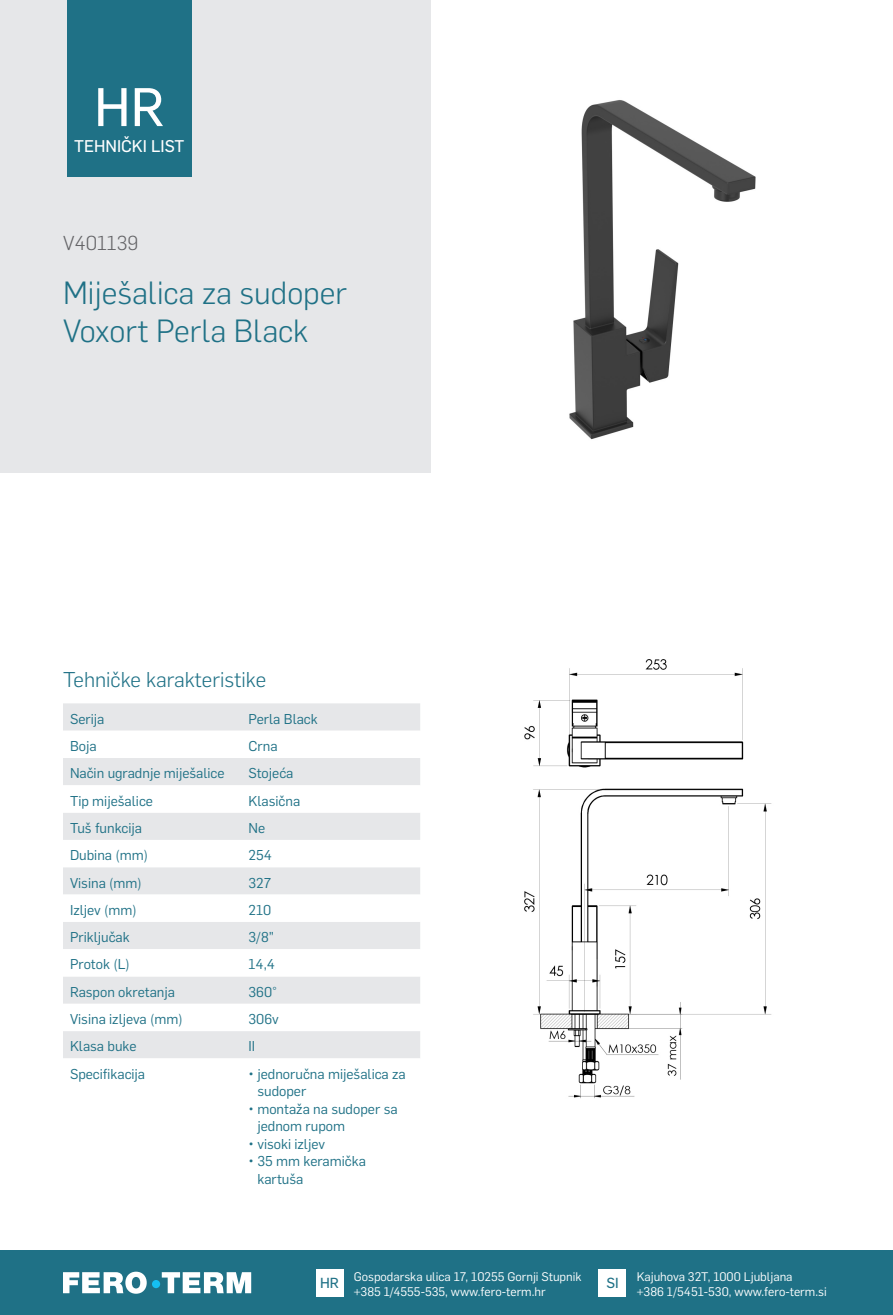
<style>
.page{position:relative;width:893px;height:1315px;background:#fff}
.page>*{position:absolute;margin:0;border:0;box-sizing:border-box;transform-origin:0 0}
.Artikl_Naslov{font:53.2px "Flama Basic";color:#fff}
.Artikl_Opis{font:300 31.5px/37.8px "Flama";color:#1f7186}
.Artikl_Opis-2{font:300 21px "Flama";color:#1f7186}
.Artikl_sifra{font:300 19.78px "Flama";color:#636366}
.Artikl_Naslov-2{font:16.62px "Flama Basic";color:#fff}
.Artikl_Naslov-3{font:14.35px "Flama Basic";color:#1f7186}
.Tablica_tijelo{font:14px/17.5px "Flama";color:#1f7186}
.Tablica_tijelo-2{font:12.25px "Flama";color:#fff}
</style>
<div class="page">
<img style="left:524px;top:659px;width:248px;height:440px">
<div style="left:0;top:1250px;width:893px;height:65px;background:#1f7186"></div>
<div style="left:316px;top:1269px;width:27px;height:27px;background:#fff"></div>
<div style="left:599px;top:1269px;width:27px;height:27px;background:#fff"></div>
<svg style="left:63px;top:1271px;width:188px;height:22px"></svg>
<div style="left:152px;top:1280px;width:8px;height:8px;background:#15c0f2;border-radius:50%"></div>
<div style="left:0;top:0;width:430px;height:472px;background:#e6e7e9"></div>
<div style="left:67px;top:0;width:124px;height:177px;background:#1f7186"></div>
<div style="left:63px;top:703px;width:357px;height:27px;background:#e6e7e9"></div>
<svg style="left:63px;top:730px;width:357px;height:328px"></svg>
<img style="left:569px;top:100px;width:187px;height:340px">
<p class="Artikl_Naslov" style="left:94px;top:70px;width:72px">HR</p>
<p class="Artikl_Naslov-2" style="left:74px;top:134px;width:112px">TEHNIČKI LIST</p>
<p class="Artikl_sifra" style="left:63px;top:229px;width:77px">V401139</p>
<p class="Artikl_Opis" style="left:63px;top:272px;width:285px">Miješalica za sudoper<br>Voxort Perla Black</p>
<p class="Artikl_Opis-2" style="left:63px;top:665px;width:205px">Tehničke karakteristike</p>
<p class="Tablica_tijelo" style="left:70px;top:709px;width:36px">Serija</p>
<p class="Tablica_tijelo" style="left:249px;top:709px;width:71px">Perla Black</p>
<p class="Tablica_tijelo" style="left:70px;top:736px;width:28px">Boja</p>
<p class="Tablica_tijelo" style="left:249px;top:736px;width:30px">Crna</p>
<p class="Tablica_tijelo" style="left:70px;top:763px;width:156px">Način ugradnje miješalice</p>
<p class="Tablica_tijelo" style="left:249px;top:763px;width:46px">Stojeća</p>
<p class="Tablica_tijelo" style="left:70px;top:791px;width:85px">Tip miješalice</p>
<p class="Tablica_tijelo" style="left:249px;top:791px;width:53px">Klasična</p>
<p class="Tablica_tijelo" style="left:70px;top:818px;width:74px">Tuš funkcija</p>
<p class="Tablica_tijelo" style="left:249px;top:818px;width:18px">Ne</p>
<p class="Tablica_tijelo" style="left:70px;top:845px;width:80px">Dubina (mm)</p>
<p class="Tablica_tijelo" style="left:249px;top:845px;width:25px">254</p>
<p class="Tablica_tijelo" style="left:70px;top:873px;width:73px">Visina (mm)</p>
<p class="Tablica_tijelo" style="left:249px;top:873px;width:24px">327</p>
<p class="Tablica_tijelo" style="left:70px;top:900px;width:68px">Izljev (mm)</p>
<p class="Tablica_tijelo" style="left:249px;top:900px;width:24px">210</p>
<p class="Tablica_tijelo" style="left:70px;top:927px;width:61px">Priključak</p>
<p class="Tablica_tijelo" style="left:249px;top:927px;width:27px">3/8”</p>
<p class="Tablica_tijelo" style="left:70px;top:955px;width:61px">Protok (L)</p>
<p class="Tablica_tijelo" style="left:249px;top:955px;width:28px">14,4</p>
<p class="Tablica_tijelo" style="left:70px;top:982px;width:107px">Raspon okretanja</p>
<p class="Tablica_tijelo" style="left:249px;top:982px;width:30px">360°</p>
<p class="Tablica_tijelo" style="left:70px;top:1009px;width:114px">Visina izljeva (mm)</p>
<p class="Tablica_tijelo" style="left:249px;top:1009px;width:32px">306v</p>
<p class="Tablica_tijelo" style="left:70px;top:1036px;width:68px">Klasa buke</p>
<p class="Tablica_tijelo" style="left:249px;top:1036px;width:8px">II</p>
<p class="Tablica_tijelo" style="left:70px;top:1064px;width:77px">Specifikacija</p>
<p class="Tablica_tijelo" style="left:257px;top:1064px;width:150px;text-indent:-9px">• jednoručna miješalica za sudoper</p>
<p class="Tablica_tijelo" style="left:257px;top:1099px;width:142px;text-indent:-9px">• montaža na sudoper sa jednom rupom</p>
<p class="Tablica_tijelo" style="left:249px;top:1134px;width:78px">• visoki izljev</p>
<p class="Tablica_tijelo" style="left:257px;top:1151px;width:110px;text-indent:-9px">• 35 mm keramička kartuša</p>
<p class="Artikl_Naslov-3" style="left:320px;top:1272px;width:20px">HR</p>
<p class="Tablica_tijelo-2" style="left:637px;top:1267px;width:157px">Kajuhova 32T, 1000 Ljubljana</p>
<p class="Tablica_tijelo-2" style="left:637px;top:1283px;width:191px">+386 1/5451-530, www.fero-term.si</p>
<p class="Tablica_tijelo-2" style="left:354px;top:1267px;width:229px">Gospodarska ulica 17, 10255 Gornji Stupnik</p>
<p class="Tablica_tijelo-2" style="left:354px;top:1283px;width:193px">+385 1/4555-535, www.fero-term.hr</p>
<p class="Artikl_Naslov-3" style="left:606px;top:1272px;width:14px">SI</p>
</div>
